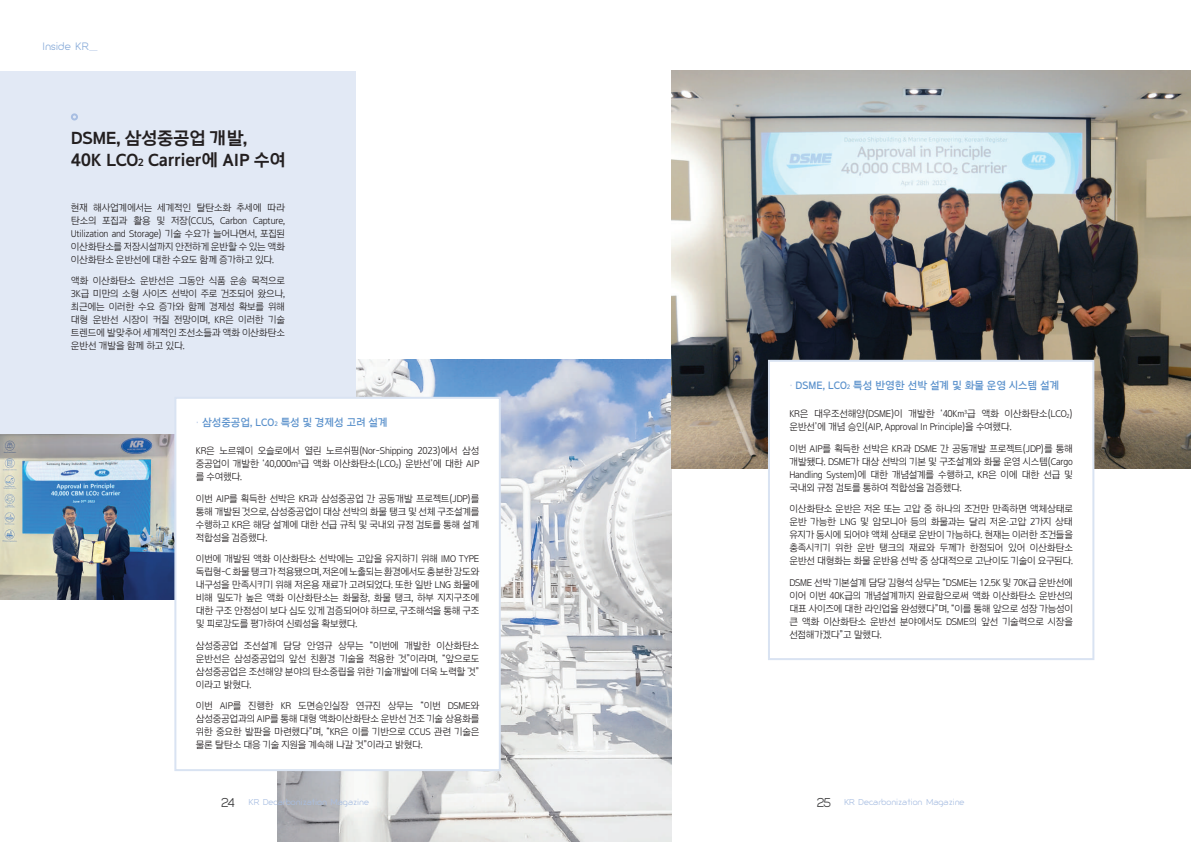
<style>
.page{position:relative;width:1191px;height:842px;background:#fff}
.page>*{position:absolute;margin:0;border:0;box-sizing:border-box;transform-origin:0 0}
.t1{font:18px/22px "Arita dotum Bold OTF";letter-spacing:-.025em;color:#231f20}
.t2{font:11px "Arita dotum Semi Bold OTF";color:#5990cb;scale:.95 1}
.t3{font:10px/13px "Arita dotum Medium OTF";letter-spacing:-.025em;color:#231f20;text-align:justify;scale:.95 1}
.t4{font:10px "Giorgio";color:#88abd9}
.t5{font:8px "Giorgio";color:#a8bee2}
.s1{color:#c7d5ec}
.s2{font-size:10.5px}
.s3{font-size:6.4px}
.s4{font-size:5.8px}
.s5{font-size:12px;color:#3e3e3f}
</style>
<div class="page">
<img style="left:278px;top:360px;width:393px;height:482px">
<div style="left:0;top:71px;width:356px;height:364px;background:#e2e9f5"></div>
<img style="left:671px;top:71px;width:520px;height:398px">
<img style="left:0;top:435px;width:174px;height:164px">
<div style="left:768px;top:360px;width:326px;height:300px;background:#fff;border:2px solid #d9e3f2"></div>
<div style="left:174px;top:397px;width:327px;height:374px;background:#fff;border:2px solid #d9e3f2"></div>
<div style="left:71px;top:113px;width:7px;height:7px;border:2px solid #a8bee2;border-radius:50%"></div>
<p class="t4" style="left:43px;top:40px;width:57px">Inside KR<span class="s1">_</span></p>
<h1 class="t1" style="left:71px;top:126px;width:217px">DSME, 삼성중공업 개발,<br>40K LCO<span class="s2">2</span> Carrier에 AIP 수여</h1>
<p class="t3" style="left:71px;top:201px;width:227px">현재 해사업계에서는 세계적인 탈탄소화 추세에 따라 탄소의 포집과 활용 및 저장(CCUS, Carbon Capture, Utilization and Storage) 기술 수요가 늘어나면서, 포집된 이산화탄소를 저장시설까지 안전하게 운반할 수 있는 액화 이산화탄소 운반선에 대한 수요도 함께 증가하고 있다.</p>
<p class="t3" style="left:71px;top:275px;width:227px">액화 이산화탄소 운반선은 그동안 식품 운송 목적으로 3K급 미만의 소형 사이즈 선박이 주로 건조되어 왔으나, 최근에는 이러한 수요 증가와 함께 경제성 확보를 위해 대형 운반선 시장이 커질 전망이며, KR은 이러한 기술 트렌드에 발맞추어 세계적인 조선소들과 액화 이산화탄소 운반선 개발을 함께 하고 있다.</p>
<p class="t2" style="left:196px;top:416px;width:203px"><span class="s1">·</span> 삼성중공업, LCO<span class="s3">2</span> 특성 및 경제성 고려 설계</p>
<p class="t3" style="left:196px;top:444px;width:300px">KR은 노르웨이 오슬로에서 열린 노르쉬핑(Nor-Shipping 2023)에서 삼성 중공업이 개발한 ‘40,000m<sup>3</sup>급 액화 이산화탄소(LCO<span class="s4">2</span>) 운반선’에 대한 AIP 를 수여했다.</p>
<p class="t3" style="left:196px;top:492px;width:300px">이번 AIP를 획득한 선박은 KR과 삼성중공업 간 공동개발 프로젝트(JDP)를 통해 개발된 것으로, 삼성중공업이 대상 선박의 화물 탱크 및 선체 구조설계를 수행하고 KR은 해당 설계에 대한 선급 규칙 및 국내외 규정 검토를 통해 설계 적합성을 검증했다.</p>
<p class="t3" style="left:196px;top:552px;width:300px">이번에 개발된 액화 이산화탄소 선박에는 고압을 유지하기 위해 IMO TYPE 독립형-C 화물 탱크가 적용됐으며, 저온에 노출되는 환경에서도 충분한 강도와 내구성을 만족시키기 위해 저온용 재료가 고려되었다. 또한 일반 LNG 화물에 비해 밀도가 높은 액화 이산화탄소는 화물창, 화물 탱크, 하부 지지구조에 대한 구조 안정성이 보다 심도 있게 검증되어야 하므로, 구조해석을 통해 구조 및 피로강도를 평가하여 신뢰성을 확보했다.</p>
<p class="t3" style="left:196px;top:639px;width:300px">삼성중공업 조선설계 담당 안영규 상무는 “이번에 개발한 이산화탄소 운반선은 삼성중공업의 앞선 친환경 기술을 적용한 것”이라며, “앞으로도 삼성중공업은 조선해양 분야의 탄소중립을 위한 기술개발에 더욱 노력할 것” 이라고 밝혔다.</p>
<p class="t3" style="left:196px;top:699px;width:300px">이번 AIP를 진행한 KR 도면승인실장 연규진 상무는 “이번 DSME와 삼성중공업과의 AIP를 통해 대형 액화이산화탄소 운반선 건조 기술 상용화를 위한 중요한 발판을 마련했다”며, “KR은 이를 기반으로 CCUS 관련 기술은 물론 탈탄소 대응 기술 지원을 계속해 나갈 것”이라고 밝혔다.</p>
<p class="t2" style="left:789px;top:379px;width:286px"><span class="s1">·</span> DSME, LCO<span class="s3">2</span> 특성 반영한 선박 설계 및 화물 운영 시스템 설계</p>
<p class="t3" style="left:789px;top:407px;width:300px">KR은 대우조선해양(DSME)이 개발한 ‘40Km<sup>3</sup>급 액화 이산화탄소(LCO<span class="s4">2</span>) 운반선’에 개념 승인(AIP, Approval In Principle)을 수여했다.</p>
<p class="t3" style="left:789px;top:442px;width:300px">이번 AIP를 획득한 선박은 KR과 DSME 간 공동개발 프로젝트(JDP)를 통해 개발됐다. DSME가 대상 선박의 기본 및 구조설계와 화물 운영 시스템(Cargo Handling System)에 대한 개념설계를 수행하고, KR은 이에 대한 선급 및 국내외 규정 검토를 통하여 적합성을 검증했다.</p>
<p class="t3" style="left:789px;top:502px;width:300px">이산화탄소 운반은 저온 또는 고압 중 하나의 조건만 만족하면 액체상태로 운반 가능한 LNG 및 암모니아 등의 화물과는 달리 저온·고압 2가지 상태 유지가 동시에 되어야 액체 상태로 운반이 가능하다. 현재는 이러한 조건들을 충족시키기 위한 운반 탱크의 재료와 두께가 한정되어 있어 이산화탄소 운반선 대형화는 화물 운반용 선박 중 상대적으로 고난이도 기술이 요구된다.</p>
<p class="t3" style="left:789px;top:576px;width:300px">DSME 선박 기본설계 담당 김형석 상무는 “DSME는 12.5K 및 70K급 운반선에 이어 이번 40K급의 개념설계까지 완료함으로써 액화 이산화탄소 운반선의 대표 사이즈에 대한 라인업을 완성했다”며, “이를 통해 앞으로 성장 가능성이 큰 액화 이산화탄소 운반선 분야에서도 DSME의 앞선 기술력으로 시장을 선점해가겠다”고 말했다.</p>
<p class="t5" style="left:221px;top:797px;width:149px"><span class="s5">24</span> KR Decarbonization Magazine</p>
<p class="t5" style="left:816px;top:797px;width:149px"><span class="s5">25</span> KR Decarbonization Magazine</p>
</div>
